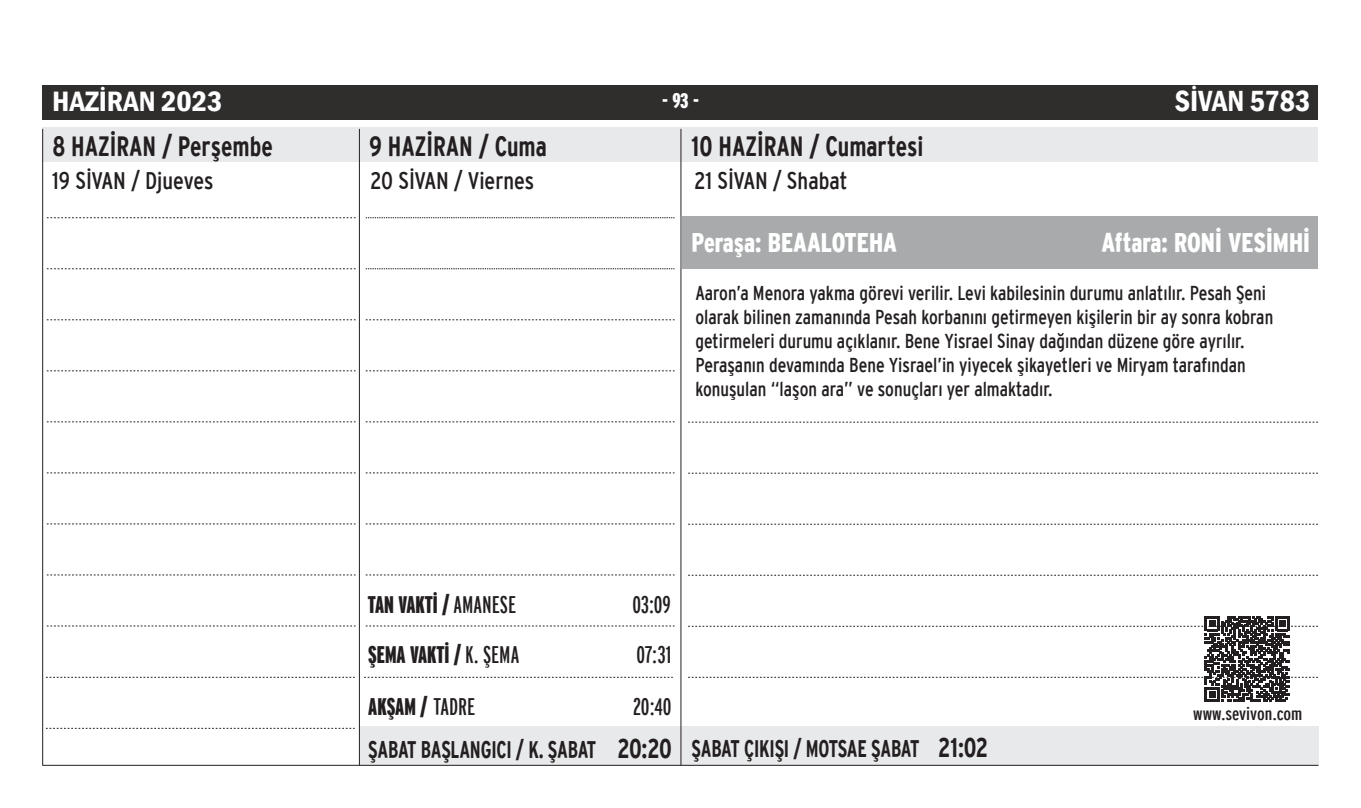
<style>
.page{position:relative;width:1361px;height:808px;background:#fff}
.page>*{position:absolute;margin:0;border:0;box-sizing:border-box;transform-origin:0 0}
.t1{font:600 condensed 30px "Franklin Gothic";color:#fff}
.t2{font:600 condensed 28.8px "Franklin Gothic";color:#fff;scale:1.04 1}
.t3{font:27.9px "Interstate TRUN Bol Con";color:#231f20;scale:.9 1}
.t4{font:27px "Interstate TRUN Bla Con";color:#fff;scale:.9 1}
.t5{font:24px "Interstate TRUN Bol Con";letter-spacing:-.01em;color:#231f20;scale:.84 1}
.t6{font:24px "Interstate TRUN Reg Con";color:#231f20}
.t7{font:24px "Interstate TRUN Bla Com";color:#231f20}
.t8{font:24px "Interstate TRUN Reg Com";letter-spacing:-.005em;color:#231f20}
.t9{font:21px "Interstate TRUN Bla Com";color:#fff;scale:1.1 1}
.t10{font:20.1px/24px "Interstate TRUN Reg Con";color:#231f20;scale:.96 1}
.t11{font:18px "Interstate TRUN Reg Com";color:#231f20;scale:1.22 1}
.s1{font-family:"Interstate TRUN Reg Com"}
.s2{font-size:27px}
</style>
<div class="page">
<div style="left:360px;top:726px;width:958px;height:39px;background:#e6e7e9"></div>
<div style="left:43px;top:85px;width:1275px;height:34px;background:#302d2d"></div>
<div style="left:43px;top:128px;width:1275px;height:34px;background:#e6e7e9"></div>
<hr style="left:359px;top:129px;width:1px;height:636px;background:#231f20">
<hr style="left:42px;top:129px;width:1px;height:636px;background:#231f20">
<svg style="left:47px;top:217px;width:308px;height:1px"></svg>
<svg style="left:47px;top:268px;width:308px;height:1px"></svg>
<svg style="left:47px;top:319px;width:308px;height:1px"></svg>
<svg style="left:47px;top:370px;width:308px;height:1px"></svg>
<svg style="left:47px;top:421px;width:308px;height:1px"></svg>
<svg style="left:47px;top:472px;width:308px;height:1px"></svg>
<svg style="left:47px;top:523px;width:308px;height:1px"></svg>
<svg style="left:47px;top:574px;width:308px;height:1px"></svg>
<svg style="left:47px;top:625px;width:308px;height:1px"></svg>
<svg style="left:366px;top:217px;width:308px;height:1px"></svg>
<svg style="left:366px;top:268px;width:308px;height:1px"></svg>
<svg style="left:366px;top:319px;width:308px;height:1px"></svg>
<svg style="left:366px;top:370px;width:308px;height:1px"></svg>
<svg style="left:366px;top:421px;width:308px;height:1px"></svg>
<svg style="left:366px;top:472px;width:308px;height:1px"></svg>
<svg style="left:366px;top:523px;width:308px;height:1px"></svg>
<svg style="left:366px;top:574px;width:308px;height:1px"></svg>
<svg style="left:366px;top:625px;width:308px;height:1px"></svg>
<svg style="left:688px;top:422px;width:630px;height:1px"></svg>
<svg style="left:688px;top:473px;width:630px;height:1px"></svg>
<svg style="left:688px;top:524px;width:630px;height:1px"></svg>
<svg style="left:688px;top:575px;width:630px;height:1px"></svg>
<svg style="left:46px;top:677px;width:309px;height:1px"></svg>
<svg style="left:364px;top:677px;width:309px;height:1px"></svg>
<svg style="left:46px;top:728px;width:309px;height:1px"></svg>
<hr style="left:43px;top:765px;width:1275px;height:1px;background:#231f20">
<hr style="left:680px;top:129px;width:1px;height:636px;background:#231f20">
<div style="left:680px;top:216px;width:638px;height:53px;background:#a8aaac"></div>
<svg style="left:688px;top:617px;width:630px;height:85px"></svg>
<h2 class="t2" style="left:52px;top:82px;width:165px">HAZİRAN 2023</h2>
<h1 class="t1" style="left:1175px;top:81px;width:137px">SİVAN 5783</h1>
<p class="t9" style="left:662px;top:89px;width:35px">- 93 -</p>
<h3 class="t3" style="left:52px;top:130px;width:246px">8 HAZİRAN / Perşembe</h3>
<h3 class="t3" style="left:369px;top:130px;width:199px">9 HAZİRAN / Cuma</h3>
<h3 class="t3" style="left:691px;top:130px;width:259px">10 HAZİRAN / Cumartesi</h3>
<p class="t6" style="left:52px;top:167px;width:163px">19 SİVAN / Djueves</p>
<p class="t6" style="left:370px;top:167px;width:166px">20 SİVAN / Viernes</p>
<p class="t6" style="left:694px;top:167px;width:155px">21 SİVAN / Shabat</p>
<h3 class="t4" style="left:691px;top:228px;width:230px">Peraşa: BEAALOTEHA</h3>
<h3 class="t4" style="left:1101px;top:228px;width:233px">Aftara: RONİ VESİMHİ</h3>
<p class="t10" style="left:695px;top:280px;width:603px">Aaron’a Menora yakma görevi verilir. Levi kabilesinin durumu anlatılır. Pesah Şeni olarak bilinen zamanında Pesah korbanını getirmeyen kişilerin bir ay sonra kobran getirmeleri durumu açıklanır. Bene Yisrael Sinay dağından düzene göre ayrılır.<br>Peraşanın devamında Bene Yisrael’in yiyecek şikayetleri ve Miryam tarafından konuşulan “laşon ara” ve sonuçları yer almaktadır.</p>
<p class="t7" style="left:368px;top:592px;width:150px">TAN VAKTİ / <span class="s1">AMANESE</span></p>
<p class="t8" style="left:632px;top:591px;width:40px">03:09</p>
<p class="t7" style="left:368px;top:641px;width:152px">ŞEMA VAKTİ / <span class="s1">K. ŞEMA</span></p>
<p class="t8" style="left:636px;top:641px;width:36px">07:31</p>
<p class="t7" style="left:368px;top:693px;width:108px">AKŞAM / <span class="s1">TADRE</span></p>
<p class="t8" style="left:633px;top:693px;width:40px">20:40</p>
<p class="t11" style="left:1193px;top:704px;width:91px">www.sevivon.com</p>
<p class="t5" style="left:368px;top:736px;width:739px">ŞABAT BAŞLANGICI / K. ŞABAT <span class="s2">20:20</span> ŞABAT ÇIKIŞI / MOTSAE ŞABAT <span class="s2">21:02</span></p>
</div>
